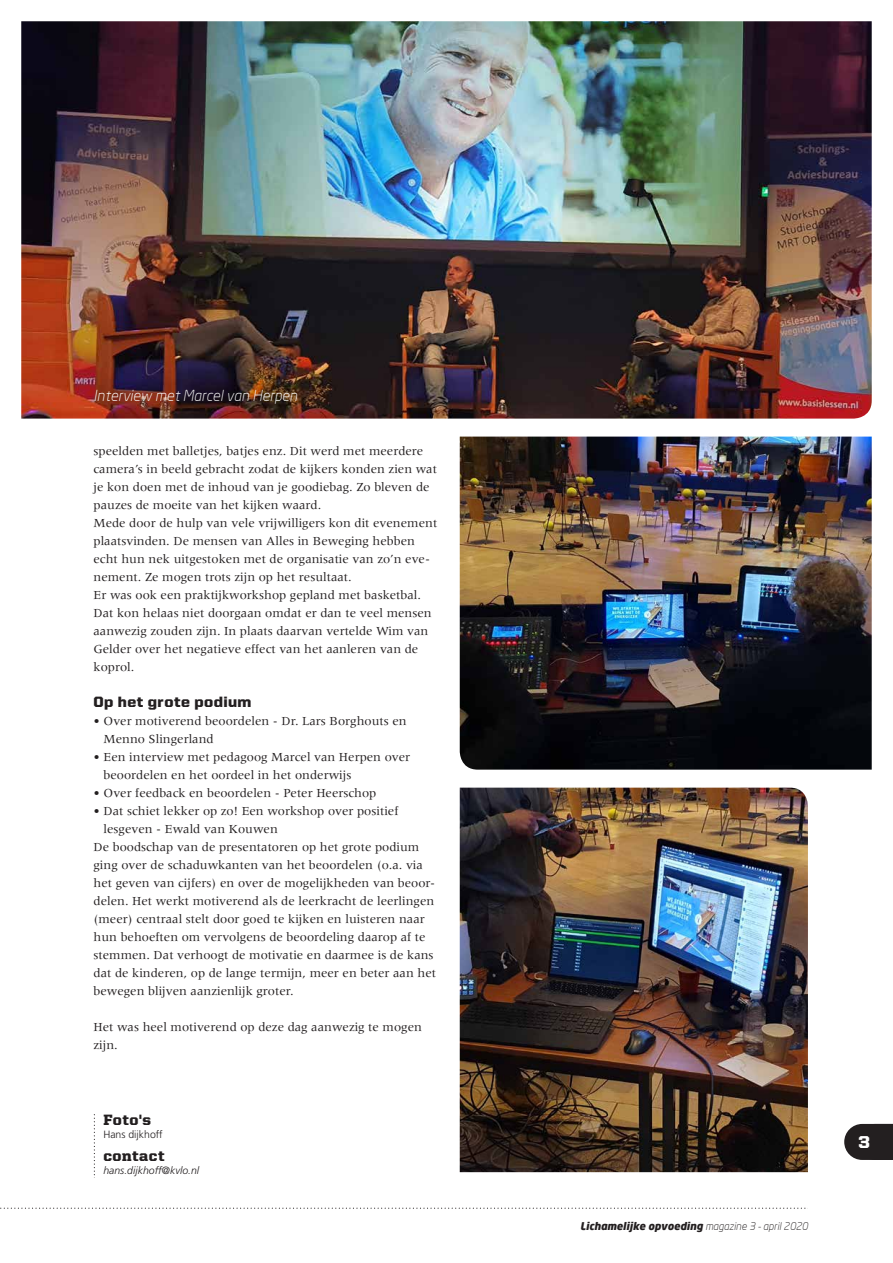
<style>
.page{position:relative;width:893px;height:1263px;background:#fff}
.page>*{position:absolute;margin:0;border:0;box-sizing:border-box;transform-origin:0 0}
.t1{font:900 17.25px "United Sans Reg";color:#fff}
.t2{font:italic 300 15px "Neo Sans";color:#fff}
.t3{font:900 15px "United Sans Reg";letter-spacing:.03em;color:#231f20}
.t4{font:900 15px "United Serif Reg";letter-spacing:.04em;color:#231f20}
.t5{font:12.75px/18px "Meridien LT Std";color:#231f20}
.t6{font:italic 900 10.5px "Neo Sans";color:#231f20}
.t7{font:italic 300 10.5px "Frutiger LT Std";color:#231f20}
.t8{font:300 10.5px "Frutiger LT Std";color:#231f20}
.s1{font-weight:300}
</style>
<div class="page">
<svg style="left:94px;top:1114px;width:1px;height:62px"></svg>
<img style="left:21px;top:21px;width:851px;height:398px">
<img style="left:460px;top:437px;width:412px;height:333px">
<img style="left:460px;top:788px;width:348px;height:384px">
<svg style="left:844px;top:1124px;width:49px;height:36px;background:#353132"></svg>
<svg style="left:0;top:1207px;width:808px;height:2px"></svg>
<p class="t2" style="left:94px;top:386px;width:205px">Interview met Marcel van Herpen</p>
<p class="t5" style="left:94px;top:441px;width:345px">speelden met balletjes, batjes enz. Dit werd met meerdere camera’s in beeld gebracht zodat de kijkers konden zien wat je kon doen met de inhoud van je goodiebag. Zo bleven de pauzes de moeite van het kijken waard.<br>Mede door de hulp van vele vrijwilligers kon dit evenement plaatsvinden. De mensen van Alles in Beweging hebben echt hun nek uitgestoken met de organisatie van zo’n eve&shy;nement. Ze mogen trots zijn op het resultaat.<br>Er was ook een praktijkworkshop gepland met basketbal.<br>Dat kon helaas niet doorgaan omdat er dan te veel mensen aanwezig zouden zijn. In plaats daarvan vertelde Wim van Gelder over het negatieve effect van het aanleren van de koprol.</p>
<p class="t3" style="left:94px;top:693px;width:159px">Op het grote podium</p>
<p class="t5" style="left:104px;top:711px;width:305px;text-indent:-10px">• Over motiverend beoordelen - Dr. Lars Borghouts en<br>Menno Slingerland</p>
<p class="t5" style="left:104px;top:747px;width:308px;text-indent:-10px">• Een interview met pedagoog Marcel van Herpen over beoordelen en het oordeel in het onderwijs</p>
<p class="t5" style="left:94px;top:783px;width:284px">• Over feedback en beoordelen - Peter Heerschop</p>
<p class="t5" style="left:94px;top:801px;width:306px">• Dat schiet lekker op zo! Een workshop over positief</p>
<p class="t5" style="left:104px;top:819px;width:176px">lesgeven - Ewald van Kouwen</p>
<p class="t5" style="left:94px;top:837px;width:327px">De boodschap van de presentatoren op het grote podium</p>
<p class="t5" style="left:94px;top:855px;width:331px">ging over de schaduwkanten van het beoordelen (o.a. via</p>
<p class="t5" style="left:94px;top:873px;width:343px">het geven van cijfers) en over de mogelijkheden van beoor-</p>
<p class="t5" style="left:94px;top:891px;width:342px">delen. Het werkt motiverend als de leerkracht de leerlingen</p>
<p class="t5" style="left:94px;top:909px;width:333px">(meer) centraal stelt door goed te kijken en luisteren naar</p>
<p class="t5" style="left:94px;top:927px;width:334px">hun behoeften om vervolgens de beoordeling daarop af te</p>
<p class="t5" style="left:94px;top:945px;width:342px">stemmen. Dat verhoogt de motivatie en daarmee is de kans</p>
<p class="t5" style="left:94px;top:963px;width:344px">dat de kinderen, op de lange termijn, meer en beter aan het</p>
<p class="t5" style="left:94px;top:981px;width:202px">bewegen blijven aanzienlijk groter.</p>
<p class="t5" style="left:94px;top:1017px;width:330px">Het was heel motiverend op deze dag aanwezig te mogen zijn.</p>
<p class="t4" style="left:103px;top:1111px;width:49px">Foto's</p>
<p class="t8" style="left:103px;top:1129px;width:61px">Hans dijkhoff</p>
<p class="t4" style="left:103px;top:1147px;width:63px">contact</p>
<p class="t7" style="left:103px;top:1165px;width:97px">hans.dijkhoff@kvlo.nl</p>
<p class="t6" style="left:580px;top:1219px;width:229px">Lichamelijke opvoeding <span class="s1">magazine 3 - april 2020</span></p>
<h1 class="t1" style="left:858px;top:1133px;width:13px">3</h1>
</div>
